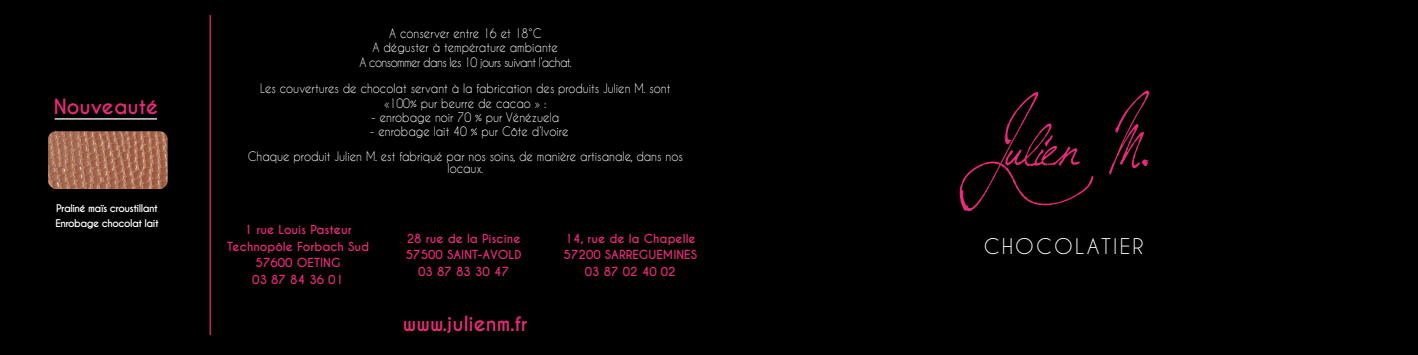
<style>
.page{position:relative;width:1418px;height:355px;background:#fff}
.page>*{position:absolute;margin:0;border:0;box-sizing:border-box;transform-origin:0 0}
.t1{font:91.88px "Jellyka Bees Antique Handwriting";color:#e72b78}
.t2{font:71.5px "Jellyka Bees Antique Handwriting";color:#e72b78}
.t3{font:20.25px "Caviar Dreams";letter-spacing:.11em;color:#fff}
.t4{font:700 19.75px "Caviar Dreams";color:#e72b78}
.t5{font:12.25px/14.4px "Caviar Dreams";color:#fff;text-align:center;scale:.91 1}
.t6{font:700 11.75px/16.4px "Caviar Dreams";color:#e72b78;text-align:center}
.t7{font:700 10px/15px "Caviar Dreams";letter-spacing:-.05em;color:#fff}
.s1{font-style:italic;font-size:91.88px}
</style>
<div class="page">
<div style="left:0;top:0;width:1417px;height:354px;background:#000"></div>
<hr style="left:209px;top:15px;width:2px;height:319px;background:#e72b78">
<img style="left:49px;top:131px;width:119px;height:57px">
<hr style="left:55px;top:118px;width:102px;height:1px;background:#fff">
<h3 class="t4" style="left:54px;top:95px;width:106px">Nouveauté</h3>
<p class="t7" style="left:55px;top:200px;width:105px">Praliné maïs croustillant<br>Enrobage chocolat lait</p>
<p class="t5" style="left:359px;top:26px;width:235px">A conserver entre 16 et 18°C<br>A déguster à température ambiante<br>A consommer dans les 10 jours suivant l’achat.</p>
<p class="t5" style="left:260px;top:81px;width:452px">Les couvertures de chocolat servant à la fabrication des produits Julien M. sont «100% pur beurre de cacao » :</p>
<p class="t5" style="left:371px;top:110px;width:208px">- enrobage noir 70 % pur Vénézuela</p>
<p class="t5" style="left:248px;top:119px;width:479px;line-height:24.6px;text-align:left;text-indent:122px">- enrobage lait 40 % pur Côte d’Ivoire<br>Chaque produit Julien M. est fabriqué par nos soins, de manière artisanale, dans nos</p>
<p class="t5" style="left:447px;top:161px;width:41px">locaux.</p>
<p class="t6" style="left:227px;top:222px;width:144px">1 rue Louis Pasteur<br>Technopôle Forbach Sud<br>57600 OETING<br>03 87 84 36 01</p>
<p class="t6" style="left:406px;top:230px;width:117px">28 rue de la Piscine<br>57500 SAINT-AVOLD<br>03 87 83 30 47</p>
<p class="t6" style="left:563px;top:230px;width:135px">14, rue de la Chapelle<br>57200 SARREGUEMINES<br>03 87 02 40 02</p>
<h3 class="t4" style="left:403px;top:311px;width:126px">www.julienm.fr</h3>
<h1 class="t1" style="left:1109px;top:79px;width:44px">M.</h1>
<h2 class="t2" style="left:990px;top:98px;width:175px"><span class="s1">J</span>ulien</h2>
<h3 class="t3" style="left:983px;top:233px;width:161px">CHOCOLATIER</h3>
</div>
